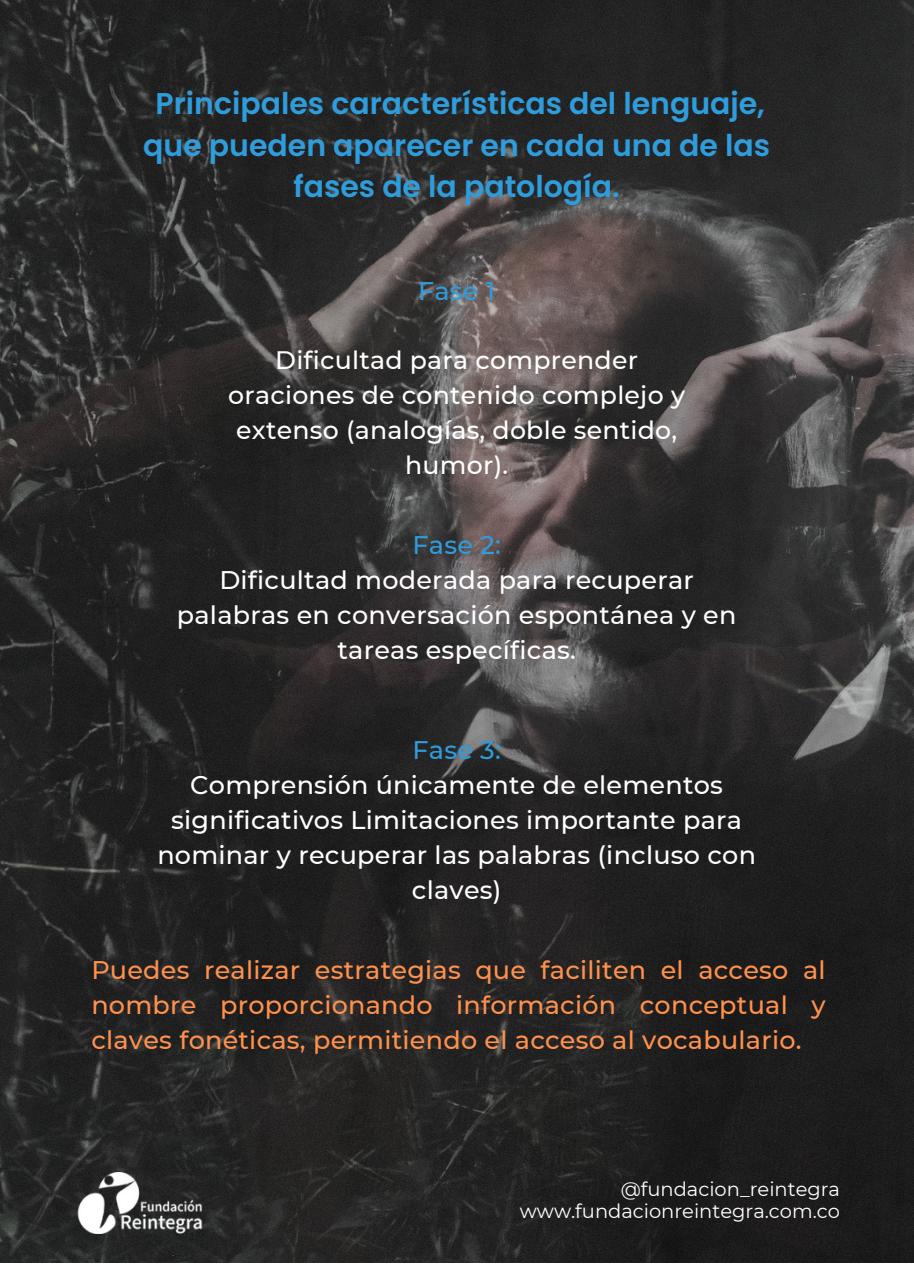
<style>
.page{position:relative;width:914px;height:1264px;background:#fff}
.page>*{position:absolute;margin:0;border:0;box-sizing:border-box;transform-origin:0 0}
.t1{font:600 30px/41.5px "Poppins";color:#2f9cdb;text-align:center}
.t2{font:500 25.5px/34.8px "Montserrat";letter-spacing:.01em;color:#fff;text-align:center}
.t3{font:500 25.5px/34.8px "Montserrat";letter-spacing:.01em;color:#ff914d;text-align:justify}
.t4{font:500 25.5px "Montserrat";letter-spacing:.01em;color:#2f9cdb}
.t5{font:500 25.2px/34.8px "Montserrat";letter-spacing:.01em;color:#fff;text-align:center}
.t6{font:19.5px "Montserrat";color:#fff}
</style>
<div class="page">
<img style="left:0;top:0;width:914px;height:1262px">
<img style="left:73px;top:1172px;width:132px;height:61px">
<p class="t1" style="left:143px;top:83px;width:628px">Principales características del lenguaje, que pueden aparecer en cada una de las fases de la patología.</p>
<p class="t4" style="left:418px;top:275px;width:79px">Fase 1</p>
<p class="t5" style="left:228px;top:343px;width:458px">Dificultad para comprender oraciones de contenido complejo y extenso (analogías, doble sentido, humor).</p>
<p class="t4" style="left:412px;top:529px;width:90px">Fase 2:</p>
<p class="t2" style="left:177px;top:562px;width:561px">Dificultad moderada para recuperar palabras en conversación espontánea y en tareas específicas.</p>
<p class="t4" style="left:412px;top:734px;width:90px">Fase 3:</p>
<p class="t2" style="left:157px;top:767px;width:600px">Comprensión únicamente de elementos significativos Limitaciones importante para nominar y recuperar las palabras (incluso con claves)</p>
<p class="t3" style="left:91px;top:952px;width:736px">Puedes realizar estrategias que faciliten el acceso al nombre proporcionando información conceptual y claves fonéticas, permitiendo el acceso al vocabulario.</p>
<p class="t6" style="left:621px;top:1176px;width:221px">@fundacion_reintegra</p>
<p class="t6" style="left:520px;top:1199px;width:322px">www.fundacionreintegra.com.co</p>
</div>
